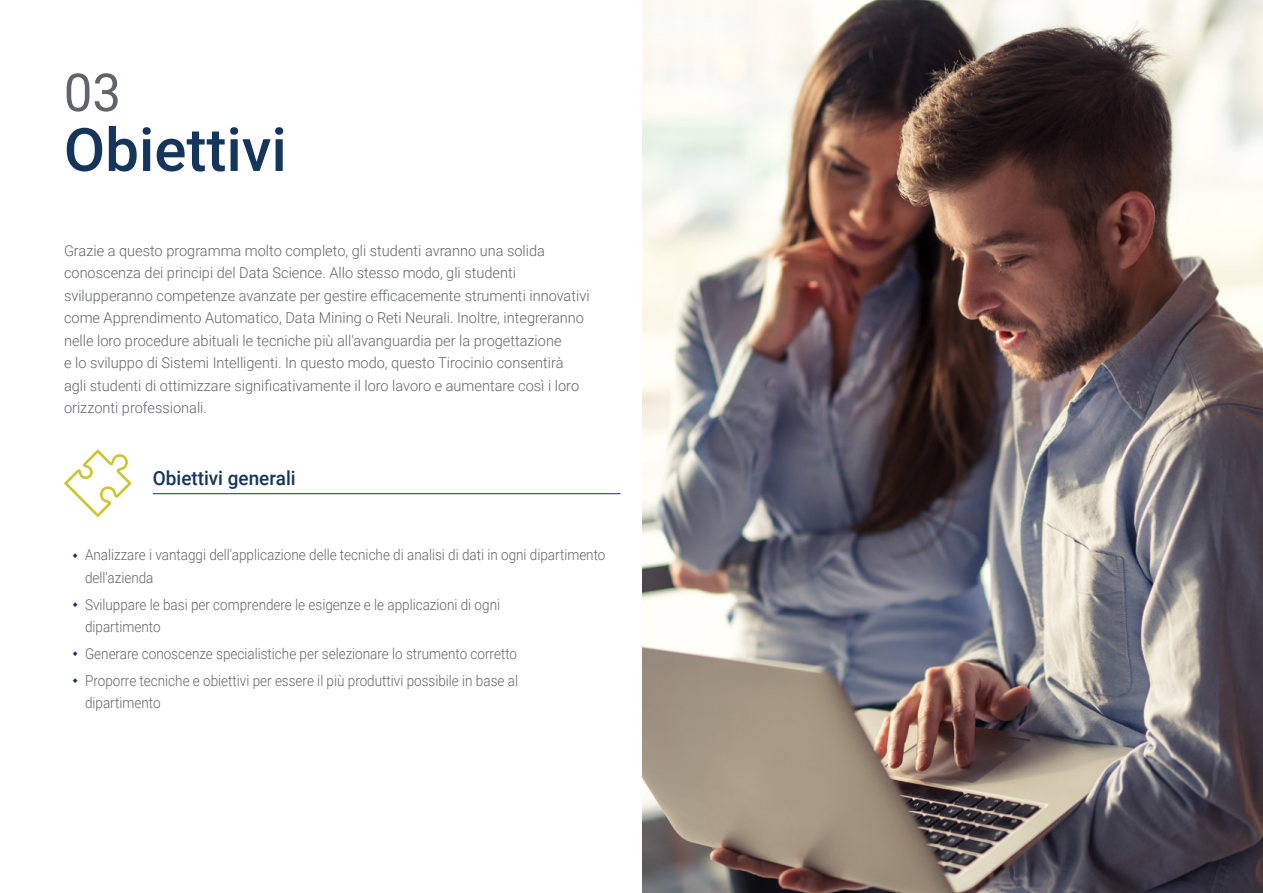
<style>
.page{position:relative;width:1263px;height:893px;background:#fff}
.page>*{position:absolute;margin:0;border:0;box-sizing:border-box;transform-origin:0 0}
.t1{font:500 60px "Roboto";color:#16355a}
.t2{font:52.5px "Roboto";color:#61646a}
.t3{font:500 19.5px "Roboto";color:#16355a}
.t4{font:300 15px/22.5px "Roboto";color:#61646a}
.t5{font:300 15px/22.5px "Roboto";color:#61646a;scale:.9 1}
</style>
<div class="page">
<img style="left:642px;top:0;width:621px;height:893px">
<hr style="left:153px;top:493px;width:468px;height:1px;background:#17355b">
<svg style="left:64px;top:449px;width:68px;height:68px"></svg>
<h2 class="t2" style="left:64px;top:56px;width:59px">03</h2>
<h1 class="t1" style="left:64px;top:108px;width:224px">Obiettivi</h1>
<p class="t4" style="left:64px;top:239px;width:527px">Grazie a questo programma molto completo, gli studenti avranno una solida conoscenza dei principi del Data Science. Allo stesso modo, gli studenti svilupperanno competenze avanzate per gestire efficacemente strumenti innovativi come Apprendimento Automatico, Data Mining o Reti Neurali. Inoltre, integreranno nelle loro procedure abituali le tecniche più all'avanguardia per la progettazione<br>e lo sviluppo di Sistemi Intelligenti. In questo modo, questo Tirocinio consentirà agli studenti di ottimizzare significativamente il loro lavoro e aumentare così i loro orizzonti professionali.</p>
<h3 class="t3" style="left:153px;top:465px;width:144px">Obiettivi generali</h3>
<p class="t5" style="left:85px;top:543px;width:580px">Analizzare i vantaggi dell'applicazione delle tecniche di analisi di dati in ogni dipartimento dell'azienda</p>
<p class="t5" style="left:85px;top:593px;width:463px">Sviluppare le basi per comprendere le esigenze e le applicazioni di ogni dipartimento</p>
<p class="t5" style="left:85px;top:640px;width:483px;line-height:26.7px">Generare conoscenze specialistiche per selezionare lo strumento corretto<br>Proporre tecniche e obiettivi per essere il più produttivi possibile in base al</p>
<p class="t5" style="left:85px;top:691px;width:85px">dipartimento</p>
</div>
